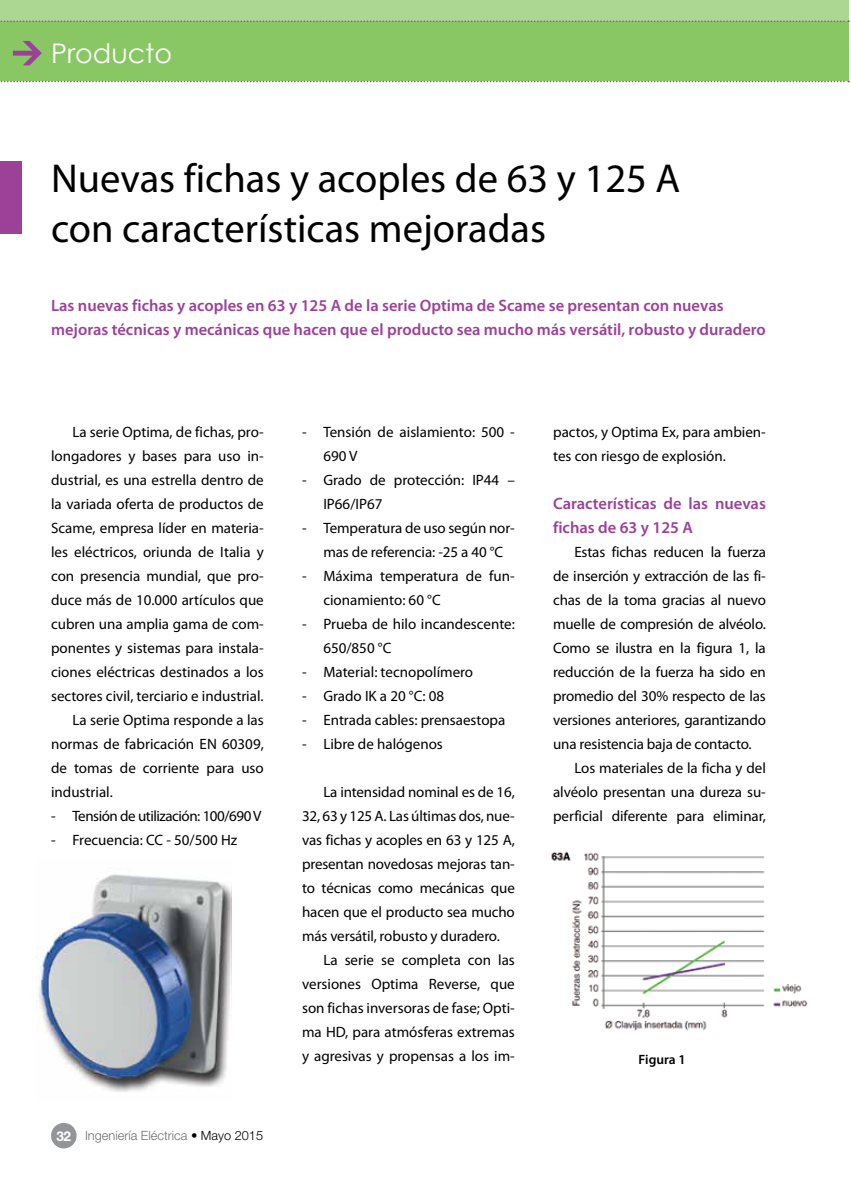
<style>
.page{position:relative;width:851px;height:1191px;background:#fff}
.page>*{position:absolute;margin:0;border:0;box-sizing:border-box;transform-origin:0 0}
.t1{font:40.5px/49.5px "Myriad Pro";color:#000}
.t2{font:27px "Century Gothic";color:#fff}
.t3{font:600 16.5px/24px "Myriad Pro";color:#9b4198}
.t4{font:15px/24px "Myriad Pro";color:#000}
.t5{font:15px "Myriad Pro";letter-spacing:-.03em;color:#000}
.t6{font:600 13.5px "Myriad Pro";color:#000}
.t7{font:300 12.75px "Helvetica Neue LT Std";color:#6d6e71}
.s1{font-weight:700;font-size:13.5px;color:#fff}
.s2{color:#000}
</style>
<div class="page">
<div style="left:51px;top:1123px;width:26px;height:25px;background:#939598;border-radius:50%"></div>
<div style="left:0;top:21px;width:848px;height:60px;background:#89c765"></div>
<div style="left:0;top:0;width:848px;height:21px;background:#acd793"></div>
<svg style="left:0;top:81px;width:849px;height:1px"></svg>
<svg style="left:0;top:21px;width:849px;height:1px"></svg>
<svg style="left:13px;top:41px;width:29px;height:24px"></svg>
<div style="left:0;top:162px;width:21px;height:72px;background:#9b4198"></div>
<img style="left:36px;top:874px;width:196px;height:218px">
<img style="left:551px;top:851px;width:257px;height:180px">
<h2 class="t2" style="left:51px;top:35px;width:123px">Producto</h2>
<h1 class="t1" style="left:51px;top:153px;width:630px">Nuevas fichas y acoples de 63 y 125 A con características mejoradas</h1>
<p class="t3" style="left:51px;top:293px;width:716px">Las nuevas fichas y acoples en 63 y 125 A de la serie Optima de Scame se presentan con nuevas mejoras técnicas y mecánicas que hacen que el producto sea mucho más versátil, robusto y duradero</p>
<p class="t4" style="left:72px;top:419px;width:193px">La serie Optima, de fichas, pro-</p>
<p class="t4" style="left:51px;top:443px;width:214px">longadores y bases para uso in-</p>
<p class="t4" style="left:51px;top:467px;width:214px">dustrial, es una estrella dentro de</p>
<p class="t4" style="left:51px;top:491px;width:214px">la variada oferta de productos de</p>
<p class="t4" style="left:51px;top:515px;width:214px">Scame, empresa líder en materia-</p>
<p class="t4" style="left:51px;top:539px;width:214px">les eléctricos, oriunda de Italia y</p>
<p class="t4" style="left:51px;top:563px;width:214px">con presencia mundial, que pro-</p>
<p class="t4" style="left:51px;top:587px;width:214px">duce más de 10.000 artículos que</p>
<p class="t4" style="left:51px;top:611px;width:214px">cubren una amplia gama de com-</p>
<p class="t4" style="left:51px;top:635px;width:214px">ponentes y sistemas para instala-</p>
<p class="t4" style="left:51px;top:659px;width:214px">ciones eléctricas destinados a los</p>
<p class="t4" style="left:51px;top:683px;width:214px">sectores civil, terciario e industrial.</p>
<p class="t4" style="left:72px;top:707px;width:193px">La serie Optima responde a las</p>
<p class="t4" style="left:51px;top:731px;width:214px">normas de fabricación EN 60309,</p>
<p class="t4" style="left:51px;top:755px;width:214px">de tomas de corriente para uso</p>
<p class="t4" style="left:51px;top:779px;width:63px">industrial.</p>
<p class="t5" style="left:51px;top:806px;width:212px">- Tensión de utilización: 100/690 V</p>
<p class="t4" style="left:51px;top:827px;width:188px">- Frecuencia: CC - 50/500 Hz</p>
<p class="t7" style="left:57px;top:1127px;width:208px"><span class="s1">32</span> Ingeniería Eléctrica <span class="s2">• Mayo 2015</span></p>
<p class="t4" style="left:323px;top:419px;width:193px;text-indent:-21px">- Tensión de aislamiento: 500 -<br>690 V</p>
<p class="t4" style="left:323px;top:467px;width:193px;text-indent:-21px">- Grado de protección: IP44 –<br>IP66/IP67</p>
<p class="t4" style="left:323px;top:515px;width:193px;text-indent:-21px">- Temperatura de uso según nor&shy;mas de referencia: -25 a 40 °C</p>
<p class="t4" style="left:323px;top:563px;width:193px;text-indent:-21px">- Máxima temperatura de fun&shy;cionamiento: 60 °C</p>
<p class="t4" style="left:323px;top:611px;width:193px;text-indent:-21px">- Prueba de hilo incandescente:<br>650/850 °C</p>
<p class="t4" style="left:302px;top:659px;width:172px">- Material: tecnopolímero</p>
<p class="t4" style="left:302px;top:683px;width:143px">- Grado IK a 20 °C: 08</p>
<p class="t4" style="left:302px;top:707px;width:205px">- Entrada cables: prensaestopa</p>
<p class="t4" style="left:302px;top:731px;width:142px">- Libre de halógenos</p>
<p class="t4" style="left:302px;top:779px;width:214px;text-align:justify;text-indent:21px">La intensidad nominal es de 16, 32, 63 y 125 A. Las últimas dos, nue&shy;vas fichas y acoples en 63 y 125 A, presentan novedosas mejoras tan&shy;to técnicas como mecánicas que hacen que el producto sea mucho más versátil, robusto y duradero.</p>
<p class="t4" style="left:302px;top:947px;width:214px;text-align:justify;text-indent:21px">La serie se completa con las versiones Optima Reverse, que son fichas inversoras de fase; Opti&shy;ma HD, para atmósferas extremas y agresivas y propensas a los im-</p>
<p class="t4" style="left:553px;top:419px;width:214px">pactos, y Optima Ex, para ambien&shy;tes con riesgo de explosión.</p>
<p class="t3" style="left:553px;top:490px;width:214px">Características de las nuevas fichas de 63 y 125 A</p>
<p class="t4" style="left:574px;top:539px;width:193px">Estas fichas reducen la fuerza</p>
<p class="t4" style="left:553px;top:563px;width:214px">de inserción y extracción de las fi-</p>
<p class="t4" style="left:553px;top:587px;width:214px">chas de la toma gracias al nuevo</p>
<p class="t4" style="left:553px;top:611px;width:214px">muelle de compresión de alvéolo.</p>
<p class="t4" style="left:553px;top:635px;width:214px">Como se ilustra en la figura 1, la</p>
<p class="t4" style="left:553px;top:659px;width:214px">reducción de la fuerza ha sido en</p>
<p class="t4" style="left:553px;top:683px;width:214px">promedio del 30% respecto de las</p>
<p class="t4" style="left:553px;top:707px;width:214px">versiones anteriores, garantizando</p>
<p class="t4" style="left:553px;top:731px;width:200px">una resistencia baja de contacto.</p>
<p class="t4" style="left:574px;top:755px;width:193px">Los materiales de la ficha y del</p>
<p class="t4" style="left:553px;top:779px;width:214px">alvéolo presentan una dureza su-</p>
<p class="t4" style="left:553px;top:803px;width:214px">perficial diferente para eliminar,</p>
<p class="t6" style="left:638px;top:1051px;width:49px">Figura 1</p>
</div>
